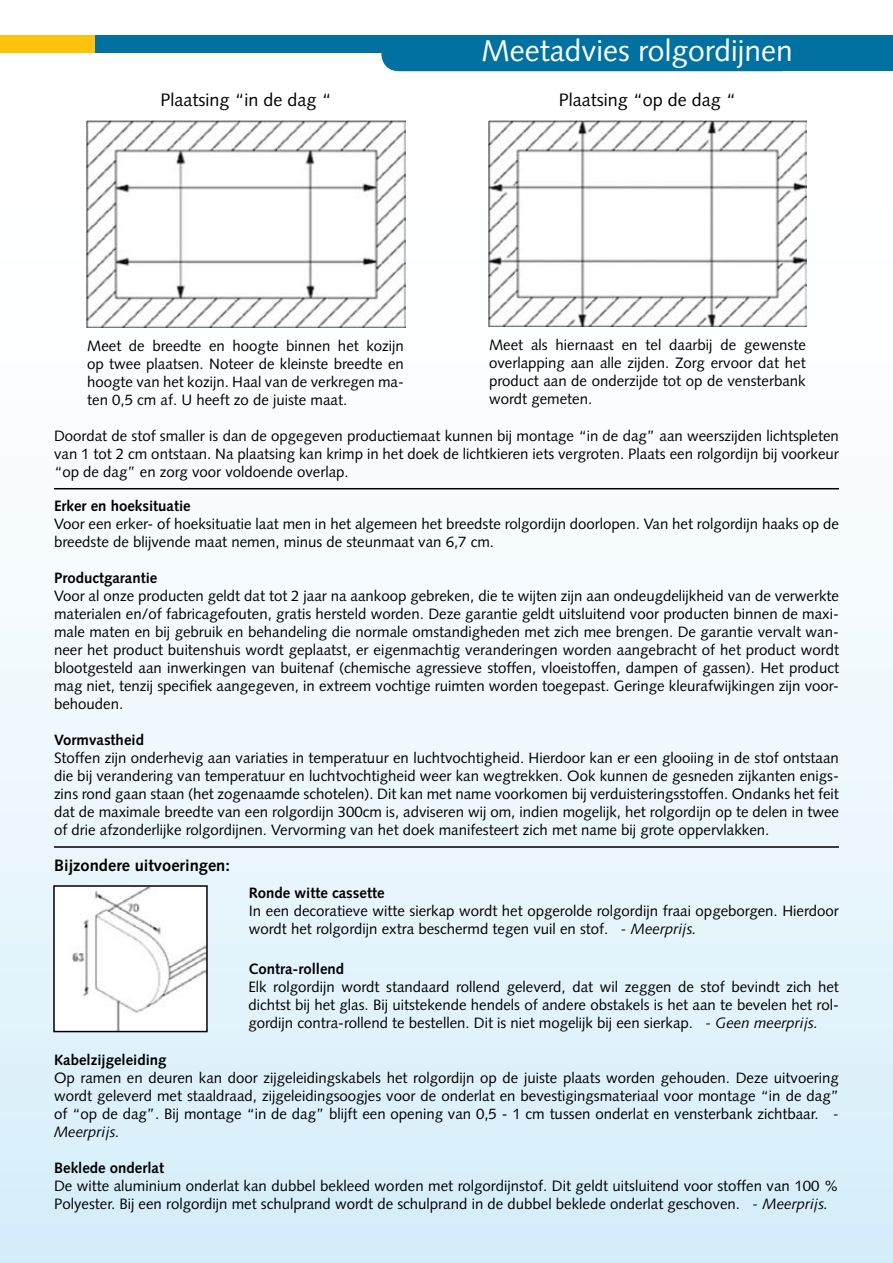
<style>
.page{position:relative;width:893px;height:1263px;background:#fff}
.page>*{position:absolute;margin:0;border:0;box-sizing:border-box;transform-origin:0 0}
.t1{font:30px "Syntax";color:#fff}
.t2{font:18px "Syntax";color:#000}
.t3{font:700 16.5px "Syntax";color:#000}
.t4{font:15px/18px "Syntax";color:#000;text-align:justify}
.t5{font:700 15px "Syntax";color:#000}
.s1{font-style:italic}
</style>
<div class="page">
<div style="left:0;top:139px;width:893px;height:1124px;background:linear-gradient(to bottom,#fffffe,#d8effb)"></div>
<div style="left:95px;top:35px;width:798px;height:18px;background:#0171a1"></div>
<div style="left:381px;top:53px;width:363px;height:18px;background:#0171a1"></div>
<div style="left:744px;top:45px;width:149px;height:26px;background:#0171a1"></div>
<div style="left:0;top:35px;width:95px;height:18px;background:#ffc30d"></div>
<img style="left:87px;top:121px;width:318px;height:206px">
<img style="left:489px;top:121px;width:317px;height:205px">
<img style="left:56px;top:888px;width:149px;height:141px">
<div style="left:53px;top:885px;width:155px;height:147px;border:2px solid #000"></div>
<hr style="left:54px;top:488px;width:785px;height:1px;background:#000">
<hr style="left:54px;top:846px;width:785px;height:2px;background:#000">
<h1 class="t1" style="left:482px;top:33px;width:313px">Meetadvies rolgordijnen</h1>
<p class="t2" style="left:160px;top:89px;width:173px">Plaatsing “in de dag “</p>
<p class="t2" style="left:559px;top:89px;width:179px">Plaatsing “op de dag “</p>
<p class="t4" style="left:87px;top:337px;width:318px">Meet de breedte en hoogte binnen het kozijn op twee plaatsen. Noteer de kleinste breedte en hoogte van het kozijn. Haal van de verkregen ma&shy;ten 0,5 cm af. U heeft zo de juiste maat.</p>
<p class="t4" style="left:489px;top:336px;width:318px">Meet als hiernaast en tel daarbij de gewenste overlapping aan alle zijden. Zorg ervoor dat het product aan de onderzijde tot op de vensterbank wordt gemeten.</p>
<p class="t4" style="left:54px;top:427px;width:786px">Doordat de stof smaller is dan de opgegeven productiemaat kunnen bij montage “in de dag” aan weerszijden lichtspleten van 1 tot 2 cm ontstaan. Na plaatsing kan krimp in het doek de lichtkieren iets vergroten. Plaats een rolgordijn bij voorkeur “op de dag” en zorg voor voldoende overlap.</p>
<p class="t5" style="left:54px;top:497px;width:138px">Erker en hoeksituatie</p>
<p class="t4" style="left:54px;top:515px;width:786px">Voor een erker- of hoeksituatie laat men in het algemeen het breedste rolgordijn doorlopen. Van het rolgordijn haaks op de breedste de blijvende maat nemen, minus de steunmaat van 6,7 cm.</p>
<p class="t5" style="left:54px;top:569px;width:105px">Productgarantie</p>
<p class="t4" style="left:54px;top:587px;width:786px">Voor al onze producten geldt dat tot 2 jaar na aankoop gebreken, die te wijten zijn aan ondeugdelijkheid van de verwerkte materialen en/of fabricagefouten, gratis hersteld worden. Deze garantie geldt uitsluitend voor producten binnen de maxi&shy;male maten en bij gebruik en behandeling die normale omstandigheden met zich mee brengen. De garantie vervalt wan&shy;neer het product buitenshuis wordt geplaatst, er eigenmachtig veranderingen worden aangebracht of het product wordt blootgesteld aan inwerkingen van buitenaf (chemische agressieve stoffen, vloeistoffen, dampen of gassen). Het product mag niet, tenzij specifiek aangegeven, in extreem vochtige ruimten worden toegepast. Geringe kleurafwijkingen zijn voor&shy;behouden.</p>
<p class="t5" style="left:54px;top:731px;width:91px">Vormvastheid</p>
<p class="t4" style="left:54px;top:749px;width:786px">Stoffen zijn onderhevig aan variaties in temperatuur en luchtvochtigheid. Hierdoor kan er een glooiing in de stof ontstaan die bij verandering van temperatuur en luchtvochtigheid weer kan wegtrekken. Ook kunnen de gesneden zijkanten enigs&shy;zins rond gaan staan (het zogenaamde schotelen). Dit kan met name voorkomen bij verduisteringsstoffen. Ondanks het feit dat de maximale breedte van een rolgordijn 300cm is, adviseren wij om, indien mogelijk, het rolgordijn op te delen in twee of drie afzonderlijke rolgordijnen. Vervorming van het doek manifesteert zich met name bij grote oppervlakken.</p>
<p class="t3" style="left:54px;top:855px;width:178px">Bijzondere uitvoeringen:</p>
<p class="t5" style="left:249px;top:884px;width:137px">Ronde witte cassette</p>
<p class="t4" style="left:249px;top:901px;width:592px">In een decoratieve witte sierkap wordt het opgerolde rolgordijn fraai opgeborgen. Hierdoor wordt het rolgordijn extra beschermd tegen vuil en stof. <span class="s1">- Meerprijs.</span></p>
<p class="t5" style="left:248px;top:960px;width:97px">Contra-rollend</p>
<p class="t4" style="left:248px;top:978px;width:592px">Elk rolgordijn wordt standaard rollend geleverd, dat wil zeggen de stof bevindt zich het dichtst bij het glas. Bij uitstekende hendels of andere obstakels is het aan te bevelen het rol&shy;gordijn contra-rollend te bestellen. Dit is niet mogelijk bij een sierkap. <span class="s1">- Geen meerprijs.</span></p>
<p class="t5" style="left:54px;top:1051px;width:114px">Kabelzijgeleiding</p>
<p class="t4" style="left:54px;top:1069px;width:786px">Op ramen en deuren kan door zijgeleidingskabels het rolgordijn op de juiste plaats worden gehouden. Deze uitvoering wordt geleverd met staaldraad, zijgeleidingsoogjes voor de onderlat en bevestigingsmateriaal voor montage “in de dag” of “op de dag”. Bij montage “in de dag” blijft een opening van 0,5 - 1 cm tussen onderlat en vensterbank zichtbaar. <span class="s1">- Meerprijs.</span></p>
<p class="t5" style="left:54px;top:1159px;width:112px">Beklede onderlat</p>
<p class="t4" style="left:54px;top:1177px;width:786px">De witte aluminium onderlat kan dubbel bekleed worden met rolgordijnstof. Dit geldt uitsluitend voor stoffen van 100 %<br>Polyester. Bij een rolgordijn met schulprand wordt de schulprand in de dubbel beklede onderlat geschoven. <span class="s1">- Meerprijs.</span></p>
</div>
